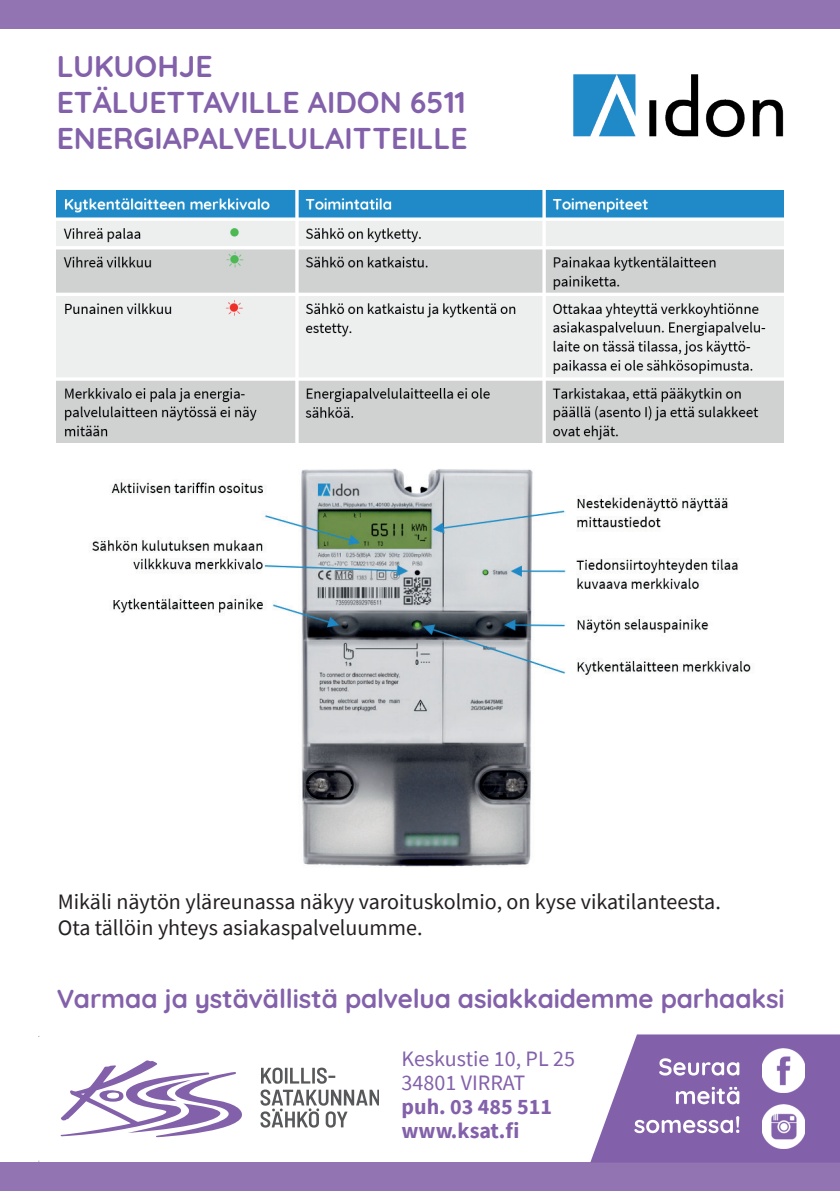
<style>
.page{position:relative;width:840px;height:1191px;background:#fff}
.page>*{position:absolute;margin:0;border:0;box-sizing:border-box;transform-origin:0 0}
.t1{font:700 30px/36px "Quicksand";color:#8361aa}
.t2{font:700 26px "Quicksand";letter-spacing:-.005em;color:#8361aa}
.t3{font:22px/26.4px "Source Sans Pro";color:#231f20}
.t4{font:22px/24px "Source Sans Pro";color:#8361aa}
.t5{font:700 22px/24px "Source Sans Pro";color:#8361aa}
</style>
<div class="page">
<svg style="left:261px;top:1067px;width:74px;height:16px"></svg>
<svg style="left:260px;top:1089px;width:118px;height:38px"></svg>
<svg style="left:60px;top:1060px;width:182px;height:77px"></svg>
<div style="left:0;top:0;width:839px;height:28px;background:#9374b3"></div>
<div style="left:0;top:1162px;width:839px;height:29px;background:#9374b3"></div>
<svg style="left:590px;top:1034px;width:249px;height:128px"></svg>
<img style="left:761px;top:1048px;width:43px;height:44px">
<img style="left:761px;top:1104px;width:43px;height:44px">
<img style="left:573px;top:74px;width:209px;height:64px">
<img style="left:57px;top:190px;width:725px;height:252px">
<img style="left:92px;top:468px;width:659px;height:399px">
<h1 class="t1" style="left:57px;top:46px;width:412px">LUKUOHJE<br>ETÄLUETTAVILLE AIDON 6511<br>ENERGIAPALVELULAITTEILLE</h1>
<p class="t3" style="left:58px;top:888px;width:664px">Mikäli näytön yläreunassa näkyy varoituskolmio, on kyse vikatilanteesta.<br>Ota tällöin yhteys asiakaspalveluumme.</p>
<p class="t2" style="left:57px;top:977px;width:729px">Varmaa ja ystävällistä palvelua asiakkaidemme parhaaksi</p>
<p class="t4" style="left:401px;top:1046px;width:175px">Keskustie 10, PL 25<br>34801 VIRRAT</p>
<p class="t5" style="left:401px;top:1094px;width:152px">puh. 03 485 511 www.ksat.fi</p>
</div>
